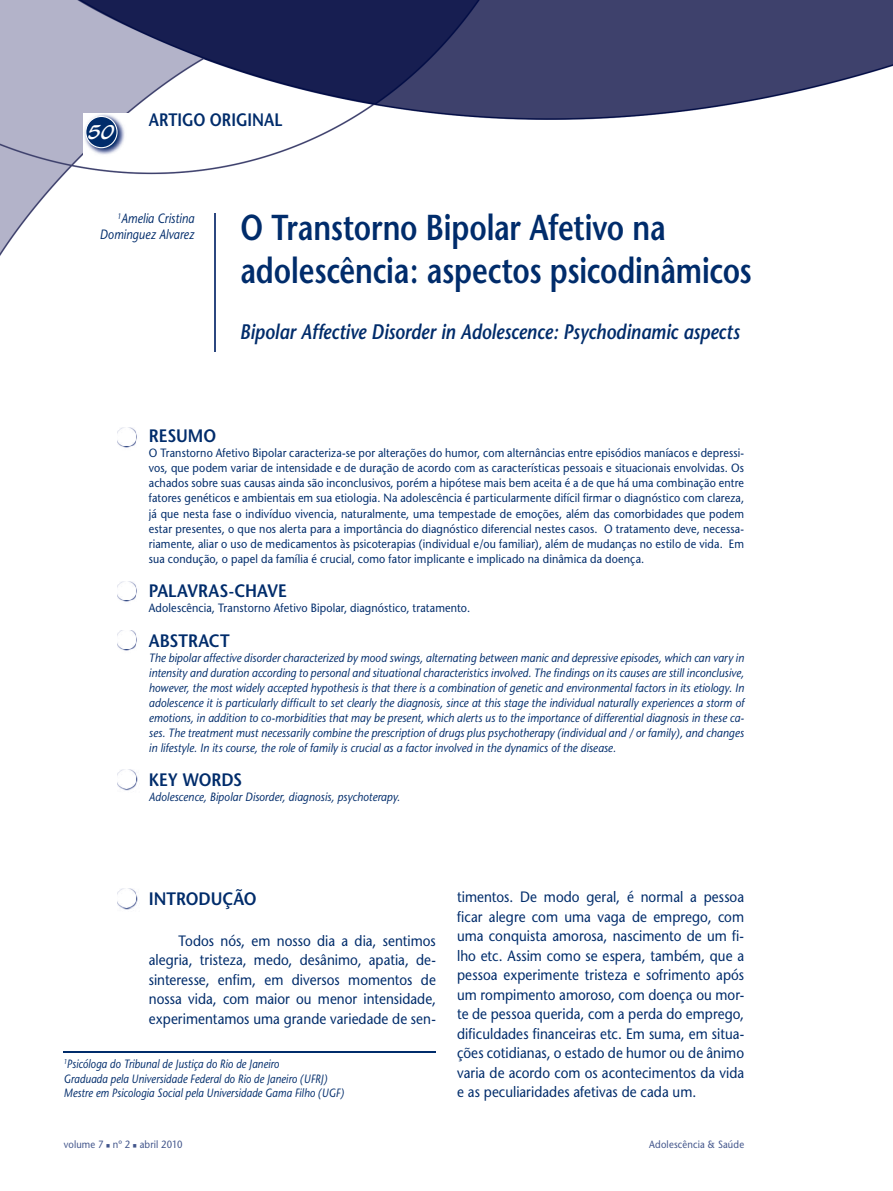
<style>
.page{position:relative;width:893px;height:1191px;background:#fff}
.page>*{position:absolute;margin:0;border:0;box-sizing:border-box;transform-origin:0 0}
.t1{font:600 36px/43.2px "Stone Sans";letter-spacing:-.005em;color:#002c6b;scale:.8 1}
.t2{font:italic 600 21px "Stone Sans";letter-spacing:-.005em;color:#002c6b;scale:.85 1}
.t3{font:21px "Blacklight D";color:#fff}
.t4{font:600 18px "Stone Sans";color:#002c6b;scale:.9 1}
.t5{font:600 18px "Stone Sans";color:#002c6b;scale:.85 1}
.t6{font:15px/19.5px "Stone Sans";color:#002c6b;text-align:justify;scale:.9 1}
.t7{font:italic 13.5px/16.2px "Stone Sans";letter-spacing:.005em;color:#002c6b;text-align:right;scale:.85 1}
.t8{font:12px/15px "Stone Sans";letter-spacing:.01em;color:#002c6b;text-align:justify;scale:.9 1}
.t9{font:italic 12px/15px "Stone Sans";letter-spacing:.01em;color:#002c6b;text-align:justify;scale:.9 1}
.t10{font:italic 12px/14.4px "Stone Sans";letter-spacing:.01em;color:#002c6b;scale:.85 1}
.t11{font:10.5px "Stone Sans";letter-spacing:.015em;color:#42558b;scale:.9 1}
</style>
<div class="page">
<img style="left:0;top:0;width:893px;height:352px">
<img style="left:84px;top:114px;width:50px;height:50px">
<svg style="left:85px;top:116px;width:33px;height:32px"></svg>
<hr style="left:215px;top:213px;width:1px;height:139px;background:#2c477f">
<hr style="left:64px;top:1051px;width:372px;height:1px;background:#002c6b">
<img style="left:121px;top:433px;width:16px;height:15px">
<img style="left:117px;top:427px;width:19px;height:19px">
<img style="left:121px;top:587px;width:16px;height:15px">
<img style="left:117px;top:581px;width:19px;height:19px">
<img style="left:119px;top:636px;width:18px;height:15px">
<img style="left:117px;top:630px;width:19px;height:18px">
<img style="left:120px;top:769px;width:18px;height:22px">
<img style="left:117px;top:770px;width:19px;height:18px">
<img style="left:120px;top:888px;width:18px;height:22px">
<img style="left:117px;top:889px;width:19px;height:18px">
<h2 class="t3" style="left:88px;top:119px;width:28px">50</h2>
<h3 class="t5" style="left:149px;top:109px;width:159px">ARTIGO ORIGINAL</h3>
<p class="t7" style="left:100px;top:210px;width:113px"><sup>1</sup>Amelia Cristina<br>Dominguez Alvarez</p>
<h1 class="t1" style="left:241px;top:206px;width:641px">O Transtorno Bipolar Afetivo na adolescência: aspectos psicodinâmicos</h1>
<h2 class="t2" style="left:240px;top:319px;width:589px">Bipolar Affective Disorder in Adolescence: Psychodinamic aspects</h2>
<h3 class="t4" style="left:149px;top:425px;width:76px">RESUMO</h3>
<p class="t8" style="left:149px;top:446px;width:663px">O Transtorno Afetivo Bipolar caracteriza-se por alterações do humor, com alternâncias entre episódios maníacos e depressi&shy;vos, que podem variar de intensidade e de duração de acordo com as características pessoais e situacionais envolvidas. Os achados sobre suas causas ainda são inconclusivos, porém a hipótese mais bem aceita é a de que há uma combinação entre fatores genéticos e ambientais em sua etiologia. Na adolescência é particularmente difícil firmar o diagnóstico com clareza, já que nesta fase o indivíduo vivencia, naturalmente, uma tempestade de emoções, além das comorbidades que podem estar presentes, o que nos alerta para a importância do diagnóstico diferencial nestes casos. O tratamento deve, necessa&shy;riamente, aliar o uso de medicamentos às psicoterapias (individual e/ou familiar), além de mudanças no estilo de vida. Em sua condução, o papel da família é crucial, como fator implicante e implicado na dinâmica da doença.</p>
<h3 class="t4" style="left:149px;top:580px;width:155px">PALAVRAS-CHAVE</h3>
<p class="t8" style="left:149px;top:600px;width:359px">Adolescência, Transtorno Afetivo Bipolar, diagnóstico, tratamento.</p>
<h3 class="t4" style="left:149px;top:629px;width:91px">ABSTRACT</h3>
<p class="t9" style="left:149px;top:650px;width:663px">The bipolar affective disorder characterized by mood swings, alternating between manic and depressive episodes, which can vary in intensity and duration according to personal and situational characteristics involved. The findings on its causes are still inconclusive, however, the most widely accepted hypothesis is that there is a combination of genetic and environmental factors in its etiology. In adolescence it is particularly difficult to set clearly the diagnosis, since at this stage the individual naturally experiences a storm of emotions, in addition to co-morbidities that may be present, which alerts us to the importance of differential diagnosis in these ca&shy;ses. The treatment must necessarily combine the prescription of drugs plus psychotherapy (individual and / or family), and changes in lifestyle. In its course, the role of family is crucial as a factor involved in the dynamics of the disease.</p>
<h3 class="t4" style="left:149px;top:769px;width:105px">KEY WORDS</h3>
<p class="t9" style="left:149px;top:789px;width:281px">Adolescence, Bipolar Disorder, diagnosis, psychoterapy.</p>
<h3 class="t4" style="left:149px;top:887px;width:121px">INTRODUÇÃO</h3>
<p class="t6" style="left:149px;top:930px;width:320px;text-indent:30px">Todos nós, em nosso dia a dia, sentimos alegria, tristeza, medo, desânimo, apatia, de&shy;sinteresse, enfim, em diversos momentos de nossa vida, com maior ou menor intensidade, experimentamos uma grande variedade de sen-</p>
<p class="t10" style="left:64px;top:1057px;width:331px"><sup>1</sup>Psicóloga do Tribunal de Justiça do Rio de Janeiro<br>Graduada pela Universidade Federal do Rio de Janeiro (UFRJ)<br>Mestre em Psicologia Social pela Universidade Gama Filho (UGF)</p>
<p class="t11" style="left:64px;top:1137px;width:133px">volume 7 ■ nº 2 ■ abril 2010</p>
<p class="t6" style="left:457px;top:887px;width:320px">timentos. De modo geral, é normal a pessoa ficar alegre com uma vaga de emprego, com uma conquista amorosa, nascimento de um fi&shy;lho etc. Assim como se espera, também, que a pessoa experimente tristeza e sofrimento após um rompimento amoroso, com doença ou mor&shy;te de pessoa querida, com a perda do emprego, dificuldades financeiras etc. Em suma, em situa&shy;ções cotidianas, o estado de humor ou de ânimo varia de acordo com os acontecimentos da vida e as peculiaridades afetivas de cada um.</p>
<p class="t11" style="left:649px;top:1137px;width:107px">Adolescência &amp; Saúde</p>
</div>
